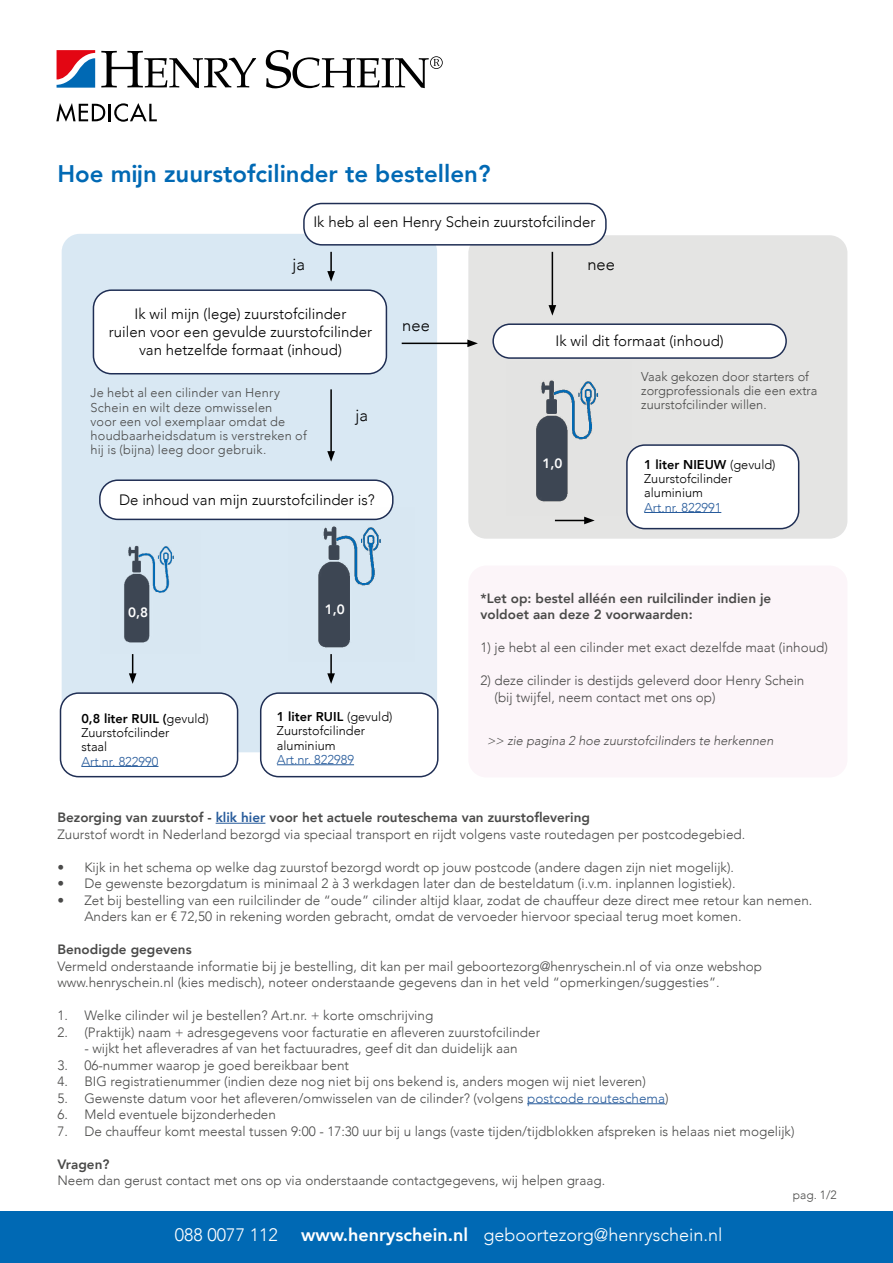
<style>
.page{position:relative;width:893px;height:1263px;background:#fff}
.page>*{position:absolute;margin:0;border:0;box-sizing:border-box;transform-origin:0 0}
.t1{font:800 24px "Avenir";color:#0069b4}
.t2{font:300 18px "Avenir";color:#fff}
.t3{font:300 16.5px "Avenir";color:#000}
.t4{font:300 15px/18px "Avenir";color:#000;text-align:center}
.t5{font:300 13.5px/16.5px "Avenir";color:#4a4a49}
.t6{font:800 13.5px/16.5px "Avenir";color:#4a4a49}
.t7{font:800 13.5px "Avenir";color:#fff}
.t8{font:300 12.75px/14.2px "Avenir";letter-spacing:.01em;color:#4a4a49}
.t9{font:300 12.75px/14.2px "Avenir";color:#000}
.t10{font:italic 300 12.75px "Avenir";color:#4a4a49}
.t11{font:300 12.75px "Avenir";color:#275b9b}
.t12{font:300 12px "Avenir";color:#4a4a49}
.s1{font-weight:800}
.s2{font-weight:800;color:#275b9b}
.s3{color:#275b9b}
</style>
<div class="page">
<div style="left:468px;top:565px;width:379px;height:212px;background:#fcf5f9;border-radius:18px"></div>
<svg style="left:101px;top:51px;width:155px;height:37px"></svg>
<svg style="left:57px;top:50px;width:38px;height:38px"></svg>
<svg style="left:266px;top:50px;width:177px;height:38px"></svg>
<svg style="left:56px;top:103px;width:101px;height:19px"></svg>
<hr style="left:216px;top:823px;width:49px;height:1px;background:#275b9b">
<hr style="left:527px;top:1103px;width:138px;height:1px;background:#275b9b">
<div style="left:0;top:1212px;width:893px;height:51px;background:#0069b4"></div>
<div style="left:468px;top:235px;width:379px;height:304px;background:#e4e4e3;border-radius:18px"></div>
<div style="left:62px;top:234px;width:375px;height:518px;background:#d9e8f3;border-radius:18px"></div>
<div style="left:304px;top:203px;width:302px;height:42px;background:#fff;border-radius:18px"></div>
<div style="left:303px;top:203px;width:304px;height:43px;border:2px solid #1f2e54;border-radius:18px"></div>
<div style="left:100px;top:480px;width:293px;height:39px;background:#fff;border-radius:18px"></div>
<div style="left:99px;top:479px;width:295px;height:41px;border:2px solid #1f2e54;border-radius:18px"></div>
<div style="left:493px;top:324px;width:293px;height:34px;background:#fff;border-radius:17px"></div>
<div style="left:492px;top:323px;width:295px;height:36px;border:2px solid #1f2e54;border-radius:17px"></div>
<hr style="left:552px;top:252px;width:1px;height:55px;background:#000">
<svg style="left:549px;top:305px;width:7px;height:11px"></svg>
<img style="left:124px;top:545px;width:50px;height:98px">
<img style="left:289px;top:508px;width:104px;height:140px">
<img style="left:536px;top:380px;width:96px;height:136px">
<div style="left:93px;top:290px;width:293px;height:84px;background:#fff;border-radius:18px"></div>
<div style="left:93px;top:289px;width:294px;height:85px;border:2px solid #1f2e54;border-radius:18px"></div>
<hr style="left:555px;top:520px;width:31px;height:1px;background:#000">
<svg style="left:584px;top:517px;width:11px;height:7px"></svg>
<div style="left:627px;top:445px;width:172px;height:84px;background:#fff;border-radius:18px"></div>
<div style="left:626px;top:444px;width:173px;height:85px;border:2px solid #1f2e54;border-radius:18px"></div>
<div style="left:261px;top:693px;width:177px;height:84px;background:#fff;border-radius:18px"></div>
<div style="left:260px;top:692px;width:179px;height:85px;border:2px solid #1f2e54;border-radius:18px"></div>
<div style="left:60px;top:693px;width:178px;height:84px;background:#fff;border-radius:18px"></div>
<div style="left:60px;top:692px;width:178px;height:85px;border:2px solid #1f2e54;border-radius:18px"></div>
<hr style="left:330px;top:389px;width:2px;height:64px;background:#000">
<svg style="left:327px;top:451px;width:8px;height:11px"></svg>
<hr style="left:402px;top:343px;width:68px;height:1px;background:#000">
<svg style="left:467px;top:339px;width:11px;height:8px"></svg>
<hr style="left:644px;top:512px;width:77px;height:1px;background:#275b9b">
<hr style="left:277px;top:764px;width:77px;height:1px;background:#275b9b">
<hr style="left:81px;top:766px;width:77px;height:1px;background:#275b9b">
<svg style="left:129px;top:654px;width:7px;height:30px"></svg>
<hr style="left:330px;top:654px;width:2px;height:22px;background:#000">
<svg style="left:327px;top:673px;width:8px;height:11px"></svg>
<hr style="left:330px;top:252px;width:2px;height:21px;background:#000">
<svg style="left:327px;top:271px;width:8px;height:11px"></svg>
<h1 class="t1" style="left:57px;top:155px;width:435px">Hoe mijn zuurstofcilinder te bestellen?</h1>
<p class="t4" style="left:313px;top:213px;width:284px">Ik heb al een Henry Schein zuurstofcilinder</p>
<p class="t3" style="left:293px;top:255px;width:14px">ja</p>
<p class="t3" style="left:587px;top:255px;width:29px">nee</p>
<p class="t4" style="left:109px;top:305px;width:265px">Ik wil mijn (lege) zuurstofcilinder<br>ruilen voor een gevulde zuurstofcilinder van hetzelfde formaat (inhoud)</p>
<p class="t8" style="left:91px;top:386px;width:218px">Je hebt al een cilinder van Henry<br>Schein en wilt deze omwisselen<br>voor een vol exemplaar omdat de houdbaarheidsdatum is verstreken of hij is (bijna) leeg door gebruik.</p>
<p class="t3" style="left:355px;top:406px;width:14px">ja</p>
<p class="t4" style="left:119px;top:491px;width:257px">De inhoud van mijn zuurstofcilinder is?</p>
<p class="t3" style="left:402px;top:316px;width:29px">nee</p>
<p class="t7" style="left:128px;top:602px;width:21px">0,8</p>
<p class="t7" style="left:325px;top:599px;width:21px">1,0</p>
<p class="t9" style="left:81px;top:711px;width:129px"><span class="s1">0,8 liter RUIL (</span>gevuld)<br>Zuurstofcilinder<br>staal</p>
<p class="t11" style="left:81px;top:753px;width:79px">Art.nr. 822990</p>
<p class="t9" style="left:277px;top:709px;width:117px"><span class="s1">1 liter RUIL</span> (gevuld)<br>Zuurstofcilinder aluminium</p>
<p class="t11" style="left:277px;top:752px;width:79px">Art.nr. 822989</p>
<p class="t4" style="left:555px;top:332px;width:170px">Ik wil dit formaat (inhoud)</p>
<p class="t7" style="left:542px;top:453px;width:21px">1,0</p>
<p class="t8" style="left:641px;top:369px;width:178px">Vaak gekozen door starters of zorgprofessionals die een extra zuurstofcilinder willen.</p>
<p class="t9" style="left:644px;top:457px;width:133px"><span class="s1">1 liter NIEUW</span> (gevuld)<br>Zuurstofcilinder aluminium</p>
<p class="t11" style="left:644px;top:500px;width:79px">Art.nr. 822991</p>
<p class="t6" style="left:480px;top:590px;width:292px">*Let op: bestel alléén een ruilcilinder indien je voldoet aan deze 2 voorwaarden:</p>
<p class="t5" style="left:480px;top:639px;width:349px">1) je hebt al een cilinder met exact dezelfde maat (inhoud)</p>
<p class="t5" style="left:495px;top:672px;width:311px;text-indent:-14px">2) deze cilinder is destijds geleverd door Henry Schein (bij twijfel, neem contact met ons op)</p>
<p class="t10" style="left:487px;top:733px;width:288px">&gt;&gt; zie pagina 2 hoe zuurstofcilinders te herkennen</p>
<p class="t5" style="left:57px;top:809px;width:689px"><span class="s1">Bezorging van zuurstof -</span> <span class="s2">klik hier</span> <span class="s1">voor het actuele routeschema van zuurstoflevering<br></span>Zuurstof wordt in Nederland bezorgd via speciaal transport en rijdt volgens vaste routedagen per postcodegebied.</p>
<p class="t5" style="left:57px;top:859px;width:678px">• Kijk in het schema op welke dag zuurstof bezorgd wordt op jouw postcode (andere dagen zijn niet mogelijk).</p>
<p class="t5" style="left:57px;top:875px;width:680px">• De gewenste bezorgdatum is minimaal 2 à 3 werkdagen later dan de besteldatum (i.v.m. inplannen logistiek).</p>
<p class="t5" style="left:84px;top:892px;width:729px;text-indent:-27px">• Zet bij bestelling van een ruilcilinder de “oude” cilinder altijd klaar, zodat de chauffeur deze direct mee retour kan nemen.<br>Anders kan er € 72,50 in rekening worden gebracht, omdat de vervoeder hiervoor speciaal terug moet komen.</p>
<p class="t6" style="left:57px;top:941px;width:136px">Benodigde gegevens</p>
<p class="t5" style="left:57px;top:958px;width:706px">Vermeld onderstaande informatie bij je bestelling, dit kan per mail geboortezorg@henryschein.nl of via onze webshop www.henryschein.nl (kies medisch), noteer onderstaande gegevens dan in het veld “opmerkingen/suggesties”.</p>
<p class="t5" style="left:57px;top:1007px;width:377px">1. Welke cilinder wil je bestellen? Art.nr. + korte omschrijving</p>
<p class="t5" style="left:57px;top:1024px;width:484px">2. (Praktijk) naam + adresgegevens voor facturatie en afleveren zuurstofcilinder</p>
<p class="t5" style="left:84px;top:1040px;width:435px">- wijkt het afleveradres af van het factuuradres, geef dit dan duidelijk aan</p>
<p class="t5" style="left:57px;top:1057px;width:293px">3. 06-nummer waarop je goed bereikbaar bent</p>
<p class="t5" style="left:57px;top:1073px;width:590px">4. BIG registratienummer (indien deze nog niet bij ons bekend is, anders mogen wij niet leveren)</p>
<p class="t5" style="left:57px;top:1090px;width:613px">5. Gewenste datum voor het afleveren/omwisselen van de cilinder? (volgens <span class="s3">postcode routeschema</span>)</p>
<p class="t5" style="left:57px;top:1106px;width:220px">6. Meld eventuele bijzonderheden</p>
<p class="t5" style="left:57px;top:1123px;width:739px">7. De chauffeur komt meestal tussen 9:00 - 17:30 uur bij u langs (vaste tijden/tijdblokken afspreken is helaas niet mogelijk)</p>
<p class="t6" style="left:57px;top:1156px;width:54px">Vragen?</p>
<p class="t5" style="left:57px;top:1172px;width:549px">Neem dan gerust contact met ons op via onderstaande contactgegevens, wij helpen graag.</p>
<h2 class="t2" style="left:175px;top:1224px;width:104px">088 0077 112</h2>
<h2 class="t2" style="left:301px;top:1224px;width:423px"><span class="s1">www.henryschein.nl</span> geboortezorg@henryschein.nl</h2>
<p class="t12" style="left:793px;top:1188px;width:46px">pag. 1/2</p>
</div>
